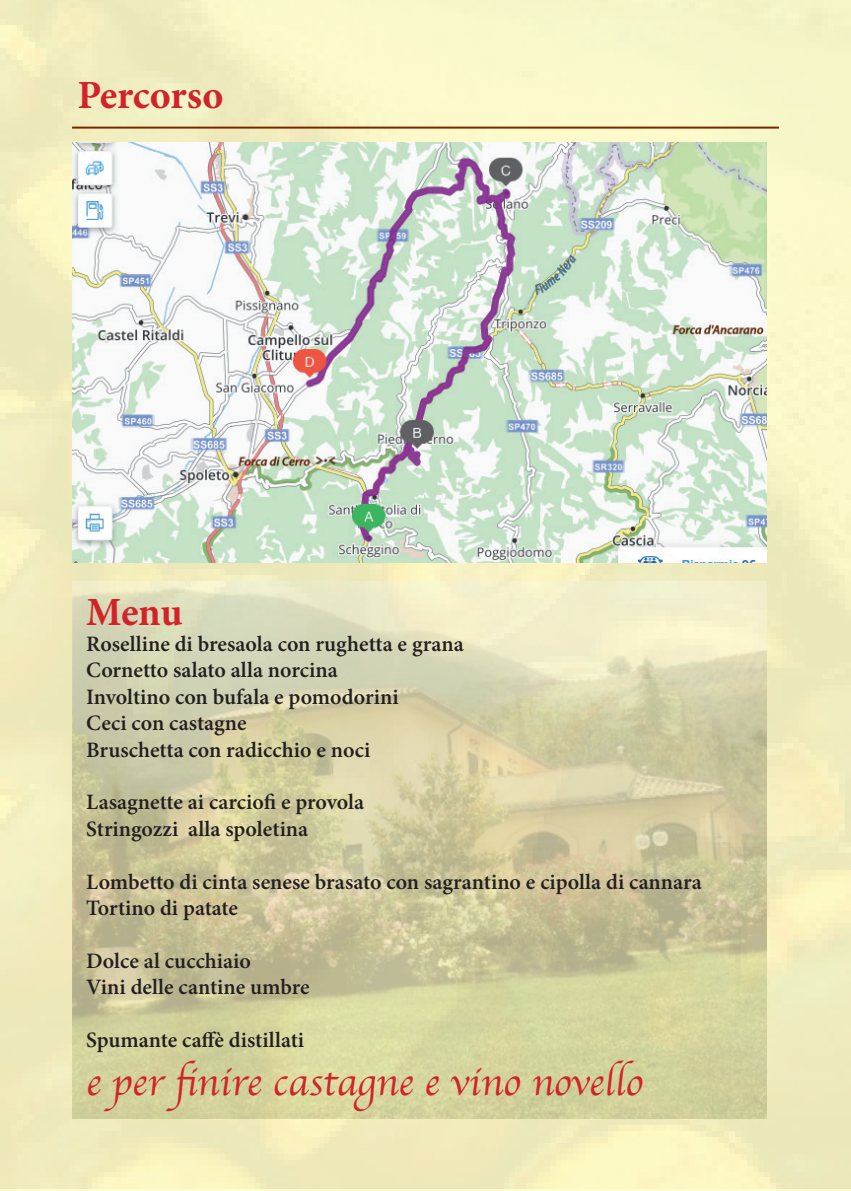
<style>
.page{position:relative;width:851px;height:1191px;background:#fff}
.page>*{position:absolute;margin:0;border:0;box-sizing:border-box;transform-origin:0 0}
.t1{font:40px "Apple Chancery";color:#d1232a}
.t2{font:700 40px "Minion Pro";letter-spacing:-.005em;color:#d1232a}
.t3{font:600 22px "Minion Pro";color:#231f20}
</style>
<div class="page">
<div style="left:0;top:0;width:850px;height:1191px;background:#f3efc0"></div>
<img style="left:72px;top:581px;width:694px;height:538px">
<hr style="left:72px;top:127px;width:706px;height:2px;background:#7a2600">
<img style="left:72px;top:143px;width:694px;height:419px">
<p class="t2" style="left:77px;top:67px;width:147px">Percorso</p>
<p class="t2" style="left:86px;top:583px;width:98px">Menu</p>
<p class="t3" style="left:86px;top:629px;width:379px">Roselline di bresaola con rughetta e grana</p>
<p class="t3" style="left:86px;top:655px;width:253px">Cornetto salato alla norcina</p>
<p class="t3" style="left:86px;top:681px;width:314px">Involtino con bufala e pomodorini</p>
<p class="t3" style="left:86px;top:708px;width:162px">Ceci con castagne</p>
<p class="t3" style="left:86px;top:734px;width:285px">Bruschetta con radicchio e noci</p>
<p class="t3" style="left:86px;top:787px;width:279px">Lasagnette ai carciofi e provola</p>
<p class="t3" style="left:86px;top:813px;width:223px">Stringozzi alla spoletina</p>
<p class="t3" style="left:86px;top:866px;width:617px">Lombetto di cinta senese brasato con sagrantino e cipolla di cannara</p>
<p class="t3" style="left:86px;top:893px;width:153px">Tortino di patate</p>
<p class="t3" style="left:86px;top:945px;width:166px">Dolce al cucchiaio</p>
<p class="t3" style="left:86px;top:972px;width:225px">Vini delle cantine umbre</p>
<p class="t3" style="left:86px;top:1025px;width:219px">Spumante caffè distillati</p>
<p class="t1" style="left:86px;top:1050px;width:557px">e per finire castagne e vino novello</p>
</div>
